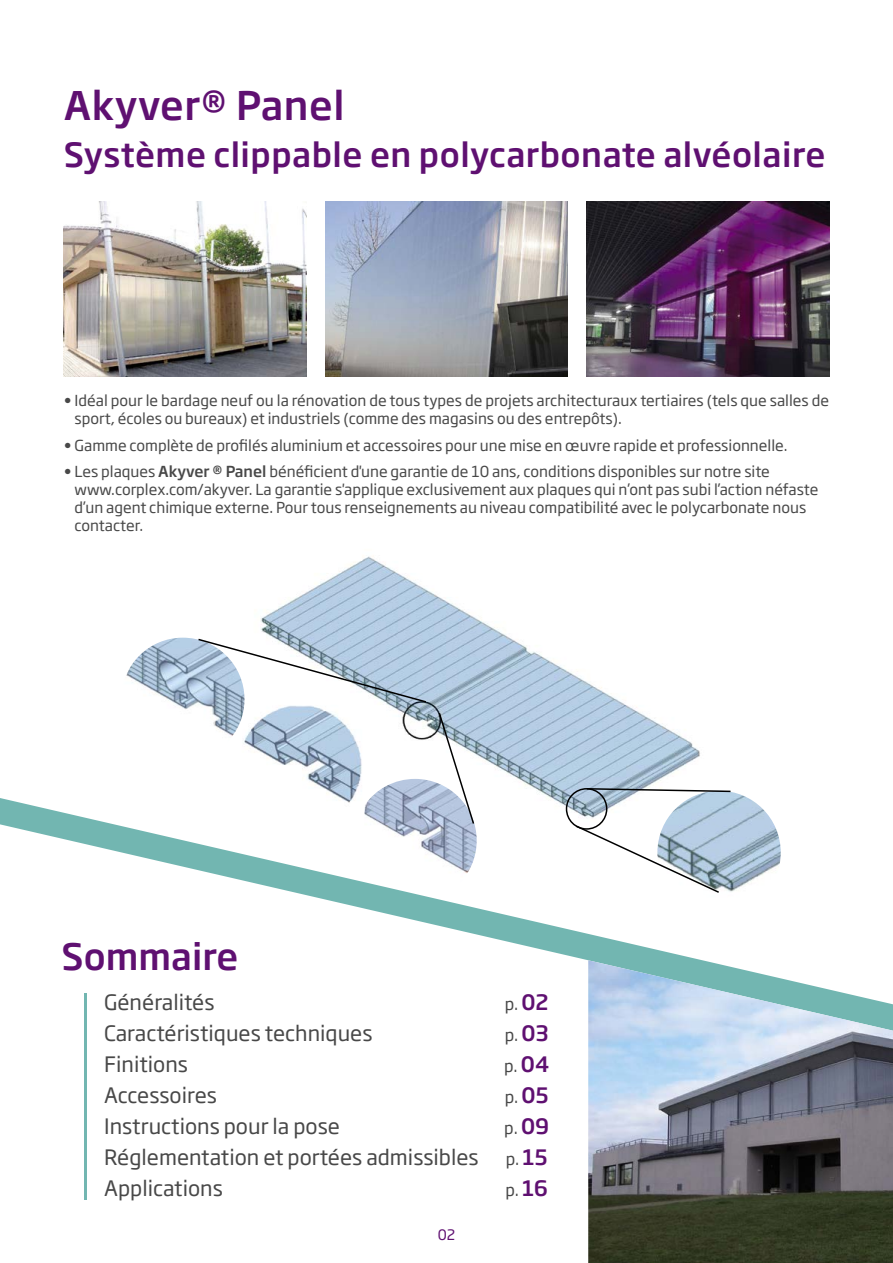
<style>
.page{position:relative;width:893px;height:1263px;background:#fff}
.page>*{position:absolute;margin:0;border:0;box-sizing:border-box;transform-origin:0 0}
.t1{font:500 39px "Soho Gothic Pro";letter-spacing:.015em;color:#5f1071}
.t2{font:500 36px "Soho Gothic Pro";color:#5f1071}
.t3{font:500 33px "Soho Gothic Pro";letter-spacing:.015em;color:#5f1071}
.t4{font:21px "Soho Gothic Pro";color:#484848}
.t5{font:16.5px "Soho Gothic Pro";color:#484848}
.t6{font:15px/18px "Soho Gothic Pro";color:#484848}
.t7{font:14.25px "Soho Gothic Pro";color:#5f1071}
.s1{font-weight:500}
.s2{font-weight:500;font-size:21px;color:#5f1071}
</style>
<div class="page">
<img style="left:232px;top:556px;width:469px;height:242px">
<img style="left:121px;top:638px;width:123px;height:123px;border-radius:62px">
<img style="left:364px;top:779px;width:113px;height:19px">
<svg style="left:197px;top:638px;width:231px;height:66px"></svg>
<svg style="left:437px;top:711px;width:38px;height:87px"></svg>
<svg style="left:585px;top:787px;width:147px;height:6px"></svg>
<div style="left:566px;top:788px;width:41px;height:42px;border:2px solid #000;border-radius:50%"></div>
<svg style="left:0;top:798px;width:774px;height:26px"></svg>
<svg style="left:0;top:824px;width:781px;height:170px"></svg>
<img style="left:588px;top:960px;width:305px;height:303px">
<img style="left:64px;top:202px;width:242px;height:174px">
<img style="left:325px;top:202px;width:243px;height:174px">
<img style="left:587px;top:202px;width:242px;height:174px">
<hr style="left:84px;top:994px;width:3px;height:206px;background:#72b6b1">
<h1 class="t1" style="left:64px;top:75px;width:282px">Akyver® Panel</h1>
<h3 class="t3" style="left:64px;top:128px;width:763px">Système clippable en polycarbonate alvéolaire</h3>
<p class="t6" style="left:75px;top:391px;width:756px;text-indent:-11px">• Idéal pour le bardage neuf ou la rénovation de tous types de projets architecturaux tertiaires (tels que salles de sport, écoles ou bureaux) et industriels (comme des magasins ou des entrepôts).</p>
<p class="t6" style="left:64px;top:435px;width:725px">• Gamme complète de profilés aluminium et accessoires pour une mise en œuvre rapide et professionnelle.</p>
<p class="t6" style="left:75px;top:462px;width:745px;text-indent:-11px">• Les plaques <span class="s1">Akyver ® Panel</span> bénéficient d'une garantie de 10 ans, conditions disponibles sur notre site www.corplex.com/akyver. La garantie s'applique exclusivement aux plaques qui n’ont pas subi l’action néfaste d’un agent chimique externe. Pour tous renseignements au niveau compatibilité avec le polycarbonate nous contacter.</p>
<h2 class="t2" style="left:62px;top:928px;width:178px">Sommaire</h2>
<h3 class="t4" style="left:104px;top:986px;width:112px">Généralités</h3>
<p class="t5" style="left:505px;top:991px;width:45px">p. <span class="s2">02</span></p>
<h3 class="t4" style="left:104px;top:1017px;width:270px">Caractéristiques techniques</h3>
<p class="t5" style="left:505px;top:1022px;width:46px">p. <span class="s2">03</span></p>
<h3 class="t4" style="left:104px;top:1048px;width:85px">Finitions</h3>
<p class="t5" style="left:504px;top:1053px;width:47px">p. <span class="s2">04</span></p>
<h3 class="t4" style="left:104px;top:1079px;width:114px">Accessoires</h3>
<p class="t5" style="left:505px;top:1084px;width:45px">p. <span class="s2">05</span></p>
<h3 class="t4" style="left:104px;top:1110px;width:237px">Instructions pour la pose</h3>
<p class="t5" style="left:504px;top:1115px;width:46px">p. <span class="s2">09</span></p>
<h3 class="t4" style="left:104px;top:1141px;width:376px">Réglementation et portées admissibles</h3>
<p class="t5" style="left:506px;top:1146px;width:43px">p. <span class="s2">15</span></p>
<h3 class="t4" style="left:104px;top:1172px;width:120px">Applications</h3>
<p class="t5" style="left:505px;top:1177px;width:44px">p. <span class="s2">16</span></p>
<p class="t7" style="left:438px;top:1223px;width:19px">02</p>
</div>
